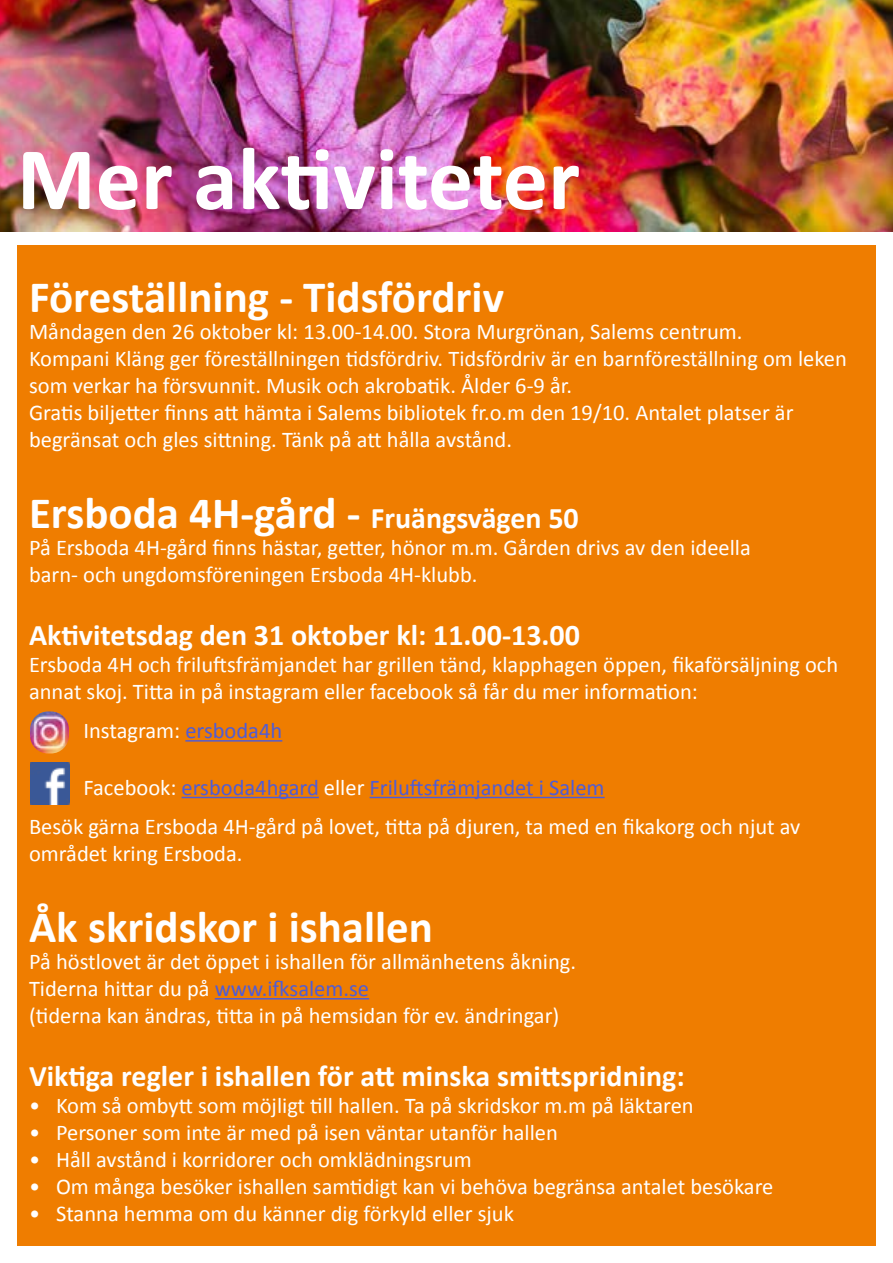
<style>
.page{position:relative;width:893px;height:1263px;background:#fff}
.page>*{position:absolute;margin:0;border:0;box-sizing:border-box;transform-origin:0 0}
.t1{font:700 90px "Calibri";color:#fff}
.t2{font:700 45px "Calibri";color:#fff}
.t3{font:700 30px "Calibri";color:#fff}
.t4{font:22.5px/27px "Calibri";color:#fff}
.t5{font:22.5px "Calibri";color:#4f5cd6}
.s1{font-size:30px}
.s2{color:#4f5cd6}
.s3{color:#fff}
</style>
<div class="page">
<div style="left:17px;top:245px;width:859px;height:1001px;background:#ef7d00"></div>
<hr style="left:215px;top:998px;width:154px;height:1px;background:#4f5cd6">
<img style="left:0;top:0;width:893px;height:231px">
<img style="left:30px;top:711px;width:39px;height:42px">
<img style="left:30px;top:762px;width:39px;height:42px">
<hr style="left:182px;top:797px;width:137px;height:1px;background:#4f5cd6">
<hr style="left:370px;top:797px;width:235px;height:1px;background:#4f5cd6">
<hr style="left:185px;top:740px;width:97px;height:2px;background:#4f5cd6">
<h1 class="t1" style="left:17px;top:115px;width:564px">Mer aktiviteter</h1>
<h2 class="t2" style="left:29px;top:265px;width:476px">Föreställning - Tidsfördriv</h2>
<p class="t4" style="left:29px;top:317px;width:819px">Måndagen den 26 oktober kl: 13.00-14.00. Stora Murgrönan, Salems centrum.<br>Kompani Kläng ger föreställningen tidsfördriv. Tidsfördriv är en barnföreställning om leken som verkar ha försvunnit. Musik och akrobatik. Ålder 6-9 år.<br>Gratis biljetter finns att hämta i Salems bibliotek fr.o.m den 19/10. Antalet platser är begränsat och gles sittning. Tänk på att hålla avstånd.</p>
<h2 class="t2" style="left:29px;top:481px;width:551px">Ersboda 4H-gård - <span class="s1">Fruängsvägen 50</span></h2>
<p class="t4" style="left:29px;top:533px;width:723px">På Ersboda 4H-gård finns hästar, getter, hönor m.m. Gården drivs av den ideella barn- och ungdomsföreningen Ersboda 4H-klubb.</p>
<h3 class="t3" style="left:29px;top:614px;width:553px">Aktivitetsdag den 31 oktober kl: 11.00-13.00</h3>
<p class="t4" style="left:29px;top:650px;width:811px">Ersboda 4H och friluftsfrämjandet har grillen tänd, klapphagen öppen, fikaförsäljning och annat skoj. Titta in på instagram eller facebook så får du mer information:</p>
<p class="t4" style="left:83px;top:716px;width:200px">Instagram: <span class="s2">ersboda4h</span></p>
<p class="t5" style="left:83px;top:773px;width:523px"><span class="s3">Facebook:</span> ersboda4hgard <span class="s3">eller</span> Friluftsfrämjandet i Salem</p>
<p class="t4" style="left:29px;top:812px;width:773px">Besök gärna Ersboda 4H-gård på lovet, titta på djuren, ta med en fikakorg och njut av området kring Ersboda.</p>
<h2 class="t2" style="left:29px;top:895px;width:406px">Åk skridskor i ishallen</h2>
<p class="t4" style="left:29px;top:947px;width:549px">På höstlovet är det öppet i ishallen för allmänhetens åkning.<br>Tiderna hittar du på <span class="s2">www.ifksalem.se<br></span>(tiderna kan ändras, titta in på hemsidan för ev. ändringar)</p>
<h3 class="t3" style="left:29px;top:1055px;width:657px">Viktiga regler i ishallen för att minska smittspridning:</h3>
<p class="t4" style="left:29px;top:1091px;width:666px">• Kom så ombytt som möjligt till hallen. Ta på skridskor m.m på läktaren</p>
<p class="t4" style="left:29px;top:1118px;width:530px">• Personer som inte är med på isen väntar utanför hallen</p>
<p class="t4" style="left:29px;top:1145px;width:444px">• Håll avstånd i korridorer och omklädningsrum</p>
<p class="t4" style="left:29px;top:1172px;width:746px">• Om många besöker ishallen samtidigt kan vi behöva begränsa antalet besökare</p>
<p class="t4" style="left:29px;top:1199px;width:486px">• Stanna hemma om du känner dig förkyld eller sjuk</p>
</div>
